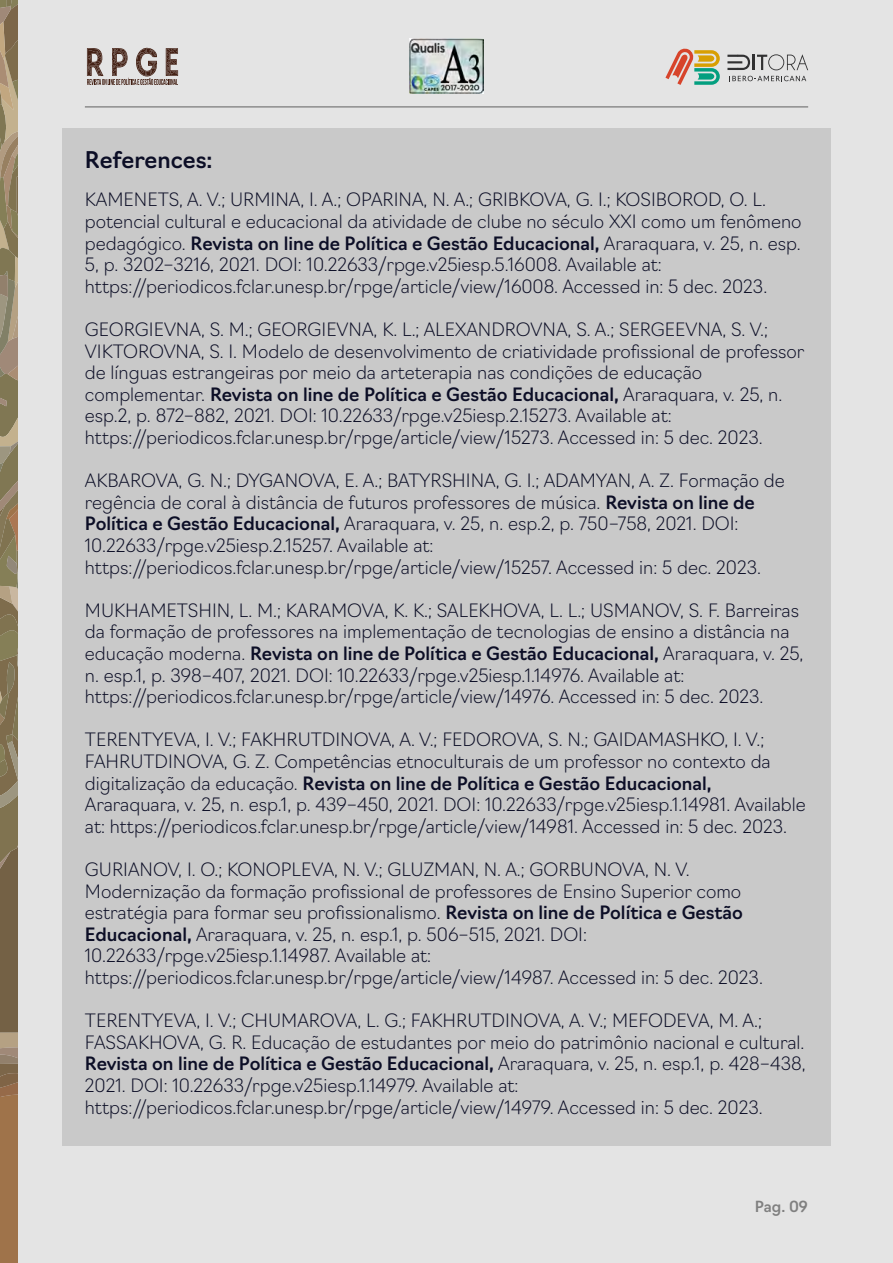
<style>
.page{position:relative;width:893px;height:1263px;background:#e4e4e4}
.page>*{position:absolute;margin:0;border:0;box-sizing:border-box;transform-origin:0 0}
.t1{font:500 22.5px "Navigo";color:#0c0e26}
.t2{font:200 18px/21.6px "Navigo";color:#0c0e26}
.t3{font:500 15px "Navigo";color:#808080}
.s1{font-weight:500}
</style>
<div class="page">
<svg style="left:665px;top:48px;width:55px;height:37px"></svg>
<svg style="left:727px;top:54px;width:81px;height:16px"></svg>
<svg style="left:729px;top:76px;width:77px;height:5px"></svg>
<hr style="left:85px;top:107px;width:723px;height:1px;background:#606060">
<svg style="left:87px;top:47px;width:91px;height:38px"></svg>
<svg style="left:0;top:0;width:18px;height:1263px;background:#8f7b5b"></svg>
<img style="left:410px;top:39px;width:73px;height:54px">
<div style="left:62px;top:128px;width:769px;height:1018px;background:#c9c9c9"></div>
<p class="t1" style="left:85px;top:142px;width:129px">References:</p>
<p class="t2" style="left:85px;top:188px;width:718px">KAMENETS, A. V.; URMINA, I. A.; OPARINA, N. A.; GRIBKOVA, G. I.; KOSIBOROD, O. L. potencial cultural e educacional da atividade de clube no século XXI como um fenômeno pedagógico. <span class="s1">Revista on line de Política e Gestão Educacional,</span> Araraquara, v. 25, n. esp.<br>5, p. 3202–3216, 2021. DOI: 10.22633/rpge.v25iesp.5.16008. Available at: https://periodicos.fclar.unesp.br/rpge/article/view/16008. Accessed in: 5 dec. 2023.</p>
<p class="t2" style="left:85px;top:317px;width:721px">GEORGIEVNA, S. M.; GEORGIEVNA, K. L.; ALEXANDROVNA, S. A.; SERGEEVNA, S. V.; VIKTOROVNA, S. I. Modelo de desenvolvimento de criatividade profissional de professor de línguas estrangeiras por meio da arteterapia nas condições de educação complementar. <span class="s1">Revista on line de Política e Gestão Educacional,</span> Araraquara, v. 25, n. esp.2, p. 872–882, 2021. DOI: 10.22633/rpge.v25iesp.2.15273. Available at: https://periodicos.fclar.unesp.br/rpge/article/view/15273. Accessed in: 5 dec. 2023.</p>
<p class="t2" style="left:85px;top:468px;width:701px">AKBAROVA, G. N.; DYGANOVA, E. A.; BATYRSHINA, G. I.; ADAMYAN, A. Z. Formação de regência de coral à distância de futuros professores de música. <span class="s1">Revista on line de Política e Gestão Educacional,</span> Araraquara, v. 25, n. esp.2, p. 750–758, 2021. DOI:<br>10.22633/rpge.v25iesp.2.15257. Available at: https://periodicos.fclar.unesp.br/rpge/article/view/15257. Accessed in: 5 dec. 2023.</p>
<p class="t2" style="left:85px;top:598px;width:720px">MUKHAMETSHIN, L. M.; KARAMOVA, K. K.; SALEKHOVA, L. L.; USMANOV, S. F. Barreiras da formação de professores na implementação de tecnologias de ensino a distância na educação moderna. <span class="s1">Revista on line de Política e Gestão Educacional,</span> Araraquara, v. 25, n. esp.1, p. 398–407, 2021. DOI: 10.22633/rpge.v25iesp.1.14976. Available at: https://periodicos.fclar.unesp.br/rpge/article/view/14976. Accessed in: 5 dec. 2023.</p>
<p class="t2" style="left:85px;top:728px;width:722px">TERENTYEVA, I. V.; FAKHRUTDINOVA, A. V.; FEDOROVA, S. N.; GAIDAMASHKO, I. V.; FAHRUTDINOVA, G. Z. Competências etnoculturais de um professor no contexto da digitalização da educação. <span class="s1">Revista on line de Política e Gestão Educacional, </span>Araraquara, v. 25, n. esp.1, p. 439–450, 2021. DOI: 10.22633/rpge.v25iesp.1.14981. Available at: https://periodicos.fclar.unesp.br/rpge/article/view/14981. Accessed in: 5 dec. 2023.</p>
<p class="t2" style="left:85px;top:857px;width:680px">GURIANOV, I. O.; KONOPLEVA, N. V.; GLUZMAN, N. A.; GORBUNOVA, N. V.<br>Modernização da formação profissional de professores de Ensino Superior como estratégia para formar seu profissionalismo. <span class="s1">Revista on line de Política e Gestão Educacional,</span> Araraquara, v. 25, n. esp.1, p. 506–515, 2021. DOI:<br>10.22633/rpge.v25iesp.1.14987. Available at: https://periodicos.fclar.unesp.br/rpge/article/view/14987. Accessed in: 5 dec. 2023.</p>
<p class="t2" style="left:85px;top:1008px;width:722px">TERENTYEVA, I. V.; CHUMAROVA, L. G.; FAKHRUTDINOVA, A. V.; MEFODEVA, M. A.; FASSAKHOVA, G. R. Educação de estudantes por meio do patrimônio nacional e cultural.<br><span class="s1">Revista on line de Política e Gestão Educacional,</span> Araraquara, v. 25, n. esp.1, p. 428–438, 2021. DOI: 10.22633/rpge.v25iesp.1.14979. Available at: https://periodicos.fclar.unesp.br/rpge/article/view/14979. Accessed in: 5 dec. 2023.</p>
<p class="t3" style="left:755px;top:1194px;width:55px">Pag. 09</p>
</div>
